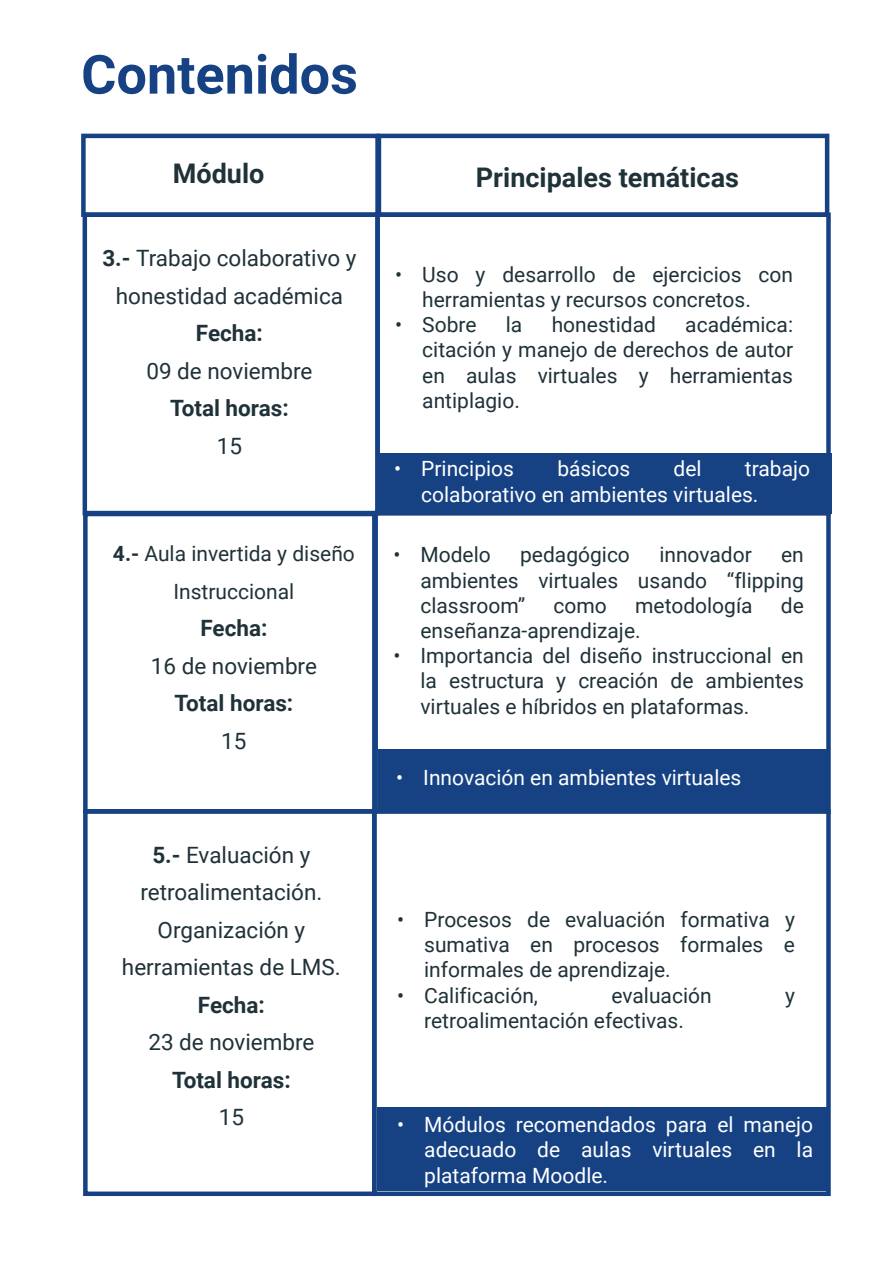
<style>
.page{position:relative;width:893px;height:1263px;background:#fff}
.page>*{position:absolute;margin:0;border:0;box-sizing:border-box;transform-origin:0 0}
.t1{font:700 54px "Roboto";color:#164284}
.t2{font:700 27px "Roboto";color:#203239}
.t3{font:22.5px/37.5px "Roboto";color:#203239;text-align:center}
.t4{font:700 22.5px "Roboto";color:#203239}
.t5{font:21px/25.2px "Roboto";color:#203239;text-align:justify}
.t6{font:21px/25.2px "Roboto";color:#fff}
.s1{font-weight:700}
</style>
<div class="page">
<div style="left:378px;top:749px;width:450px;height:62px;background:#164284"></div>
<div style="left:81px;top:134px;width:299px;height:83px;border:4px solid #164284"></div>
<div style="left:83px;top:512px;width:294px;height:302px;border:4px solid #164284"></div>
<div style="left:373px;top:511px;width:458px;height:303px;border:4px solid #164284"></div>
<div style="left:377px;top:134px;width:452px;height:83px;border:4px solid #164284"></div>
<div style="left:378px;top:454px;width:453px;height:60px;background:#164284"></div>
<div style="left:83px;top:212px;width:297px;height:303px;border:4px solid #164284"></div>
<div style="left:375px;top:212px;width:456px;height:303px;border:4px solid #164284"></div>
<div style="left:378px;top:1107px;width:449px;height:84px;background:#164284"></div>
<div style="left:83px;top:809px;width:294px;height:387px;border:4px solid #164284"></div>
<div style="left:372px;top:809px;width:459px;height:387px;border:4px solid #164284"></div>
<h1 class="t1" style="left:81px;top:37px;width:278px">Contenidos</h1>
<p class="t2" style="left:173px;top:154px;width:93px">Módulo</p>
<p class="t2" style="left:476px;top:159px;width:265px">Principales temáticas</p>
<p class="t3" style="left:102px;top:238px;width:256px"><span class="s1">3.-</span> Trabajo colaborativo y honestidad académica</p>
<p class="t4" style="left:196px;top:317px;width:68px">Fecha:</p>
<p class="t3" style="left:146px;top:351px;width:168px">09 de noviembre</p>
<p class="t4" style="left:170px;top:392px;width:120px">Total horas:</p>
<p class="t3" style="left:217px;top:426px;width:27px">15</p>
<p class="t5" style="left:113px;top:534px;width:243px;line-height:37.5px;text-align:center"><span class="s1">4.-</span> Aula invertida y diseño<br>Instruccional</p>
<p class="t4" style="left:200px;top:613px;width:68px">Fecha:</p>
<p class="t3" style="left:151px;top:646px;width:168px">16 de noviembre</p>
<p class="t4" style="left:175px;top:688px;width:120px">Total horas:</p>
<p class="t3" style="left:221px;top:721px;width:27px">15</p>
<p class="t3" style="left:122px;top:835px;width:220px"><span class="s1">5.-</span> Evaluación y retroalimentación.<br>Organización y herramientas de LMS.</p>
<p class="t4" style="left:198px;top:989px;width:68px">Fecha:</p>
<p class="t3" style="left:148px;top:1023px;width:168px">23 de noviembre</p>
<p class="t4" style="left:172px;top:1064px;width:120px">Total horas:</p>
<p class="t3" style="left:219px;top:1098px;width:27px">15</p>
<p class="t5" style="left:422px;top:261px;width:372px;text-indent:-27px">• Uso y desarrollo de ejercicios con herramientas y recursos concretos.</p>
<p class="t5" style="left:395px;top:311px;width:83px">• Sobre</p>
<p class="t5" style="left:506px;top:311px;width:18px">la</p>
<p class="t5" style="left:552px;top:311px;width:106px">honestidad</p>
<p class="t5" style="left:422px;top:311px;width:372px;text-indent:263px">académica: citación y manejo de derechos de autor en aulas virtuales y herramientas antiplagio.</p>
<p class="t6" style="left:394px;top:456px;width:121px">• Principios</p>
<p class="t6" style="left:557px;top:456px;width:74px">básicos</p>
<p class="t6" style="left:674px;top:456px;width:30px">del</p>
<p class="t6" style="left:421px;top:456px;width:390px;text-indent:324px">trabajo colaborativo en ambientes virtuales.</p>
<p class="t5" style="left:393px;top:541px;width:99px">• Modelo</p>
<p class="t5" style="left:520px;top:541px;width:111px">pedagógico</p>
<p class="t5" style="left:659px;top:541px;width:94px">innovador</p>
<p class="t5" style="left:420px;top:541px;width:385px;text-indent:361px">en ambientes virtuales usando “flipping classroom”</p>
<p class="t5" style="left:554px;top:592px;width:55px">como</p>
<p class="t5" style="left:635px;top:592px;width:119px">metodología</p>
<p class="t5" style="left:781px;top:592px;width:24px">de</p>
<p class="t5" style="left:420px;top:617px;width:222px">enseñanza-aprendizaje.</p>
<p class="t5" style="left:420px;top:642px;width:385px;text-indent:-27px">• Importancia del diseño instruccional en la estructura y creación de ambientes virtuales e híbridos en plataformas.</p>
<p class="t6" style="left:396px;top:764px;width:347px">• Innovación en ambientes virtuales</p>
<p class="t5" style="left:424px;top:906px;width:372px;text-indent:-27px">• Procesos de evaluación formativa y sumativa en procesos formales e informales de aprendizaje.</p>
<p class="t5" style="left:397px;top:982px;width:142px">• Calificación,</p>
<p class="t5" style="left:611px;top:982px;width:102px">evaluación</p>
<p class="t5" style="left:785px;top:982px;width:11px">y</p>
<p class="t5" style="left:424px;top:1007px;width:261px">retroalimentación efectivas.</p>
<p class="t6" style="left:424px;top:1111px;width:390px;text-align:justify;text-indent:-27px">• Módulos recomendados para el manejo adecuado de aulas virtuales en la plataforma Moodle.</p>
</div>
